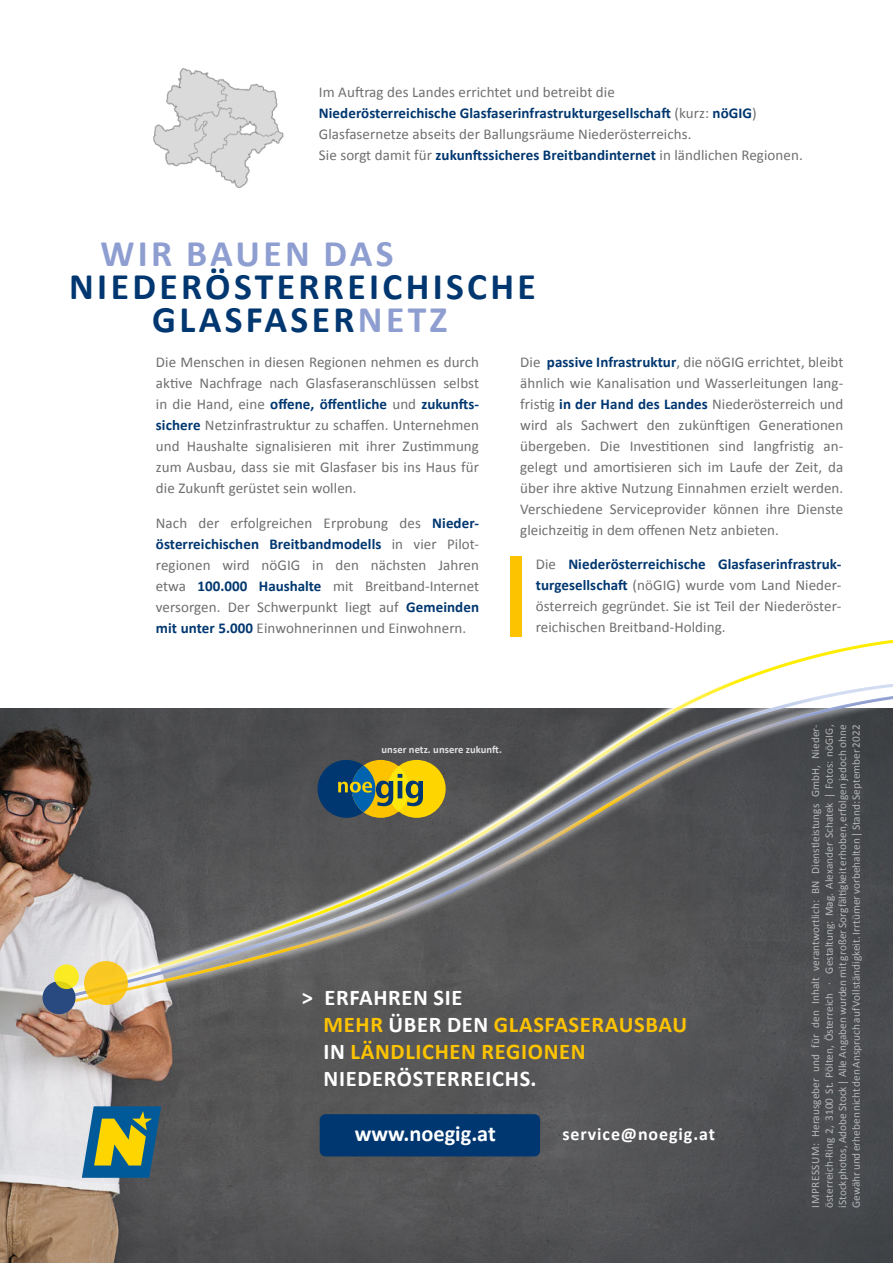
<style>
.page{position:relative;width:893px;height:1263px;background:#fff}
.page>*{position:absolute;margin:0;border:0;box-sizing:border-box;transform-origin:0 0}
.t1{font:700 37.65px/33px "Calibri";letter-spacing:.09em;color:#003770;text-align:center}
.t2{font:700 37.65px "Calibri";letter-spacing:.09em;color:#8e9ed1}
.t3{font:700 22.5px/27px "Calibri";letter-spacing:.03em;color:#fff}
.t4{font:700 22.35px "Calibri";color:#fff}
.t5{font:700 18px "Calibri";letter-spacing:.05em;color:#fff}
.t6{font:15px/21px "Calibri";letter-spacing:.005em;color:#706f6f;text-align:justify}
.t7{font:11.25px/13.5px "Calibri";letter-spacing:.005em;color:#fff;text-align:justify}
.t8{font:700 10.65px "Calibri";letter-spacing:.005em;color:#e4e3e3}
.s1{font-weight:700;color:#003770}
.s2{color:#8e9ed1}
.s3{color:#fdc300}
</style>
<div class="page">
<img style="left:0;top:708px;width:893px;height:555px">
<svg style="left:57px;top:676px;width:836px;height:330px"></svg>
<svg style="left:61px;top:682px;width:832px;height:318px;background:#6b6b6b"></svg>
<svg style="left:84px;top:961px;width:44px;height:44px;background:#f8c723"></svg>
<div style="left:43px;top:981px;width:33px;height:33px;background:#284a81;border-radius:50%"></div>
<svg style="left:54px;top:964px;width:25px;height:25px"></svg>
<div style="left:510px;top:556px;width:11px;height:81px;background:#fdc300"></div>
<img style="left:153px;top:68px;width:131px;height:120px">
<div style="left:317px;top:760px;width:58px;height:58px;background:#003770;border-radius:50%"></div>
<div style="left:352px;top:760px;width:58px;height:58px;background:#fdc300;border-radius:50%"></div>
<svg style="left:352px;top:765px;width:23px;height:47px"></svg>
<div style="left:388px;top:760px;width:58px;height:58px;background:#ffd500;border-radius:50%"></div>
<svg style="left:388px;top:766px;width:22px;height:45px"></svg>
<svg style="left:338px;top:774px;width:85px;height:32px"></svg>
<div style="left:320px;top:1114px;width:220px;height:42px;background:#003770;border-radius:6px"></div>
<svg style="left:82px;top:1106px;width:79px;height:72px;background:#65896b"></svg>
<p class="t6" style="left:319px;top:82px;width:485px;text-align:left">Im Auftrag des Landes errichtet und betreibt die<br><span class="s1">Niederösterreichische Glasfaserinfrastrukturgesellschaft</span> (kurz: <span class="s1">nöGIG</span>)<br>Glasfasernetze abseits der Ballungsräume Niederösterreichs.<br>Sie sorgt damit für <span class="s1">zukunftssicheres Breitbandinternet</span> in ländlichen Regionen.</p>
<h1 class="t2" style="left:100px;top:236px;width:295px">WIR BAUEN DAS</h1>
<h1 class="t1" style="left:69px;top:271px;width:468px">NIEDERÖSTERREICHISCHE<br>GLASFASER<span class="s2">NETZ</span></h1>
<p class="t6" style="left:156px;top:352px;width:325px">Die Menschen in diesen Regionen nehmen es durch aktive Nachfrage nach Glasfaseranschlüssen selbst in die Hand, eine <span class="s1">offene, öffentliche</span> und <span class="s1">zukunfts&shy;sichere</span> Netzinfrastruktur zu schaffen. Unternehmen und Haushalte signalisieren mit ihrer Zustimmung zum Ausbau, dass sie mit Glasfaser bis ins Haus für die Zukunft gerüstet sein wollen.</p>
<p class="t6" style="left:156px;top:512px;width:325px">Nach der erfolgreichen Erprobung des <span class="s1">Nieder&shy;österreichischen Breitbandmodells</span> in vier Pilot&shy;regionen wird nöGIG in den nächsten Jahren etwa <span class="s1">100.000 Haushalte</span> mit Breitband-Internet versorgen. Der Schwerpunkt liegt auf <span class="s1">Gemeinden mit unter 5.000</span> Einwohnerinnen und Einwohnern.</p>
<p class="t6" style="left:520px;top:352px;width:325px">Die <span class="s1">passive Infrastruktur</span>, die nöGIG errichtet, bleibt ähnlich wie Kanalisation und Wasserleitungen lang&shy;fristig <span class="s1">in der Hand des Landes</span> Niederösterreich und wird als Sachwert den zukünftigen Generationen übergeben. Die Investitionen sind langfristig an&shy;gelegt und amortisieren sich im Laufe der Zeit, da über ihre aktive Nutzung Einnahmen erzielt werden.<br>Verschiedene Serviceprovider können ihre Dienste gleichzeitig in dem offenen Netz anbieten.</p>
<p class="t6" style="left:536px;top:554px;width:307px">Die <span class="s1">Niederösterreichische Glasfaserinfrastruk&shy;turgesellschaft</span> (nöGIG) wurde vom Land Nieder&shy;österreich gegründet. Sie ist Teil der Niederöster&shy;reichischen Breitband-Holding.</p>
<p class="t8" style="left:382px;top:742px;width:122px">unser netz. unsere zukunft.</p>
<h2 class="t3" style="left:324px;top:984px;width:365px;text-indent:-22px">&gt; ERFAHREN SIE<br><span class="s3">MEHR</span> ÜBER DEN <span class="s3">GLASFASERAUSBAU<br></span>IN <span class="s3">LÄNDLICHEN REGIONEN<br></span>NIEDERÖSTERREICHS.</h2>
<h3 class="t4" style="left:355px;top:1119px;width:143px">www.noegig.at</h3>
<p class="t5" style="left:562px;top:1122px;width:154px">service@noegig.at</p>
<p class="t7" style="left:809px;top:1208px;width:485px;rotate:-90deg">IMPRESSUM: Herausgeber und für den Inhalt verantwortlich: BN Dienstleistungs GmbH, Nieder&shy;österreich-Ring 2, 3100 St. Pölten, Österreich · Gestaltung: Mag. Alexander Schatek | Fotos: nöGIG, iStockphotos, Adobe Stock | Alle Angaben wurden mit großer Sorgfältigkeit erhoben, erfolgen jedoch ohne Gewähr und erheben nicht den Anspruch auf Vollständigkeit. Irrtümer vorbehalten | Stand: September 2022</p>
</div>
